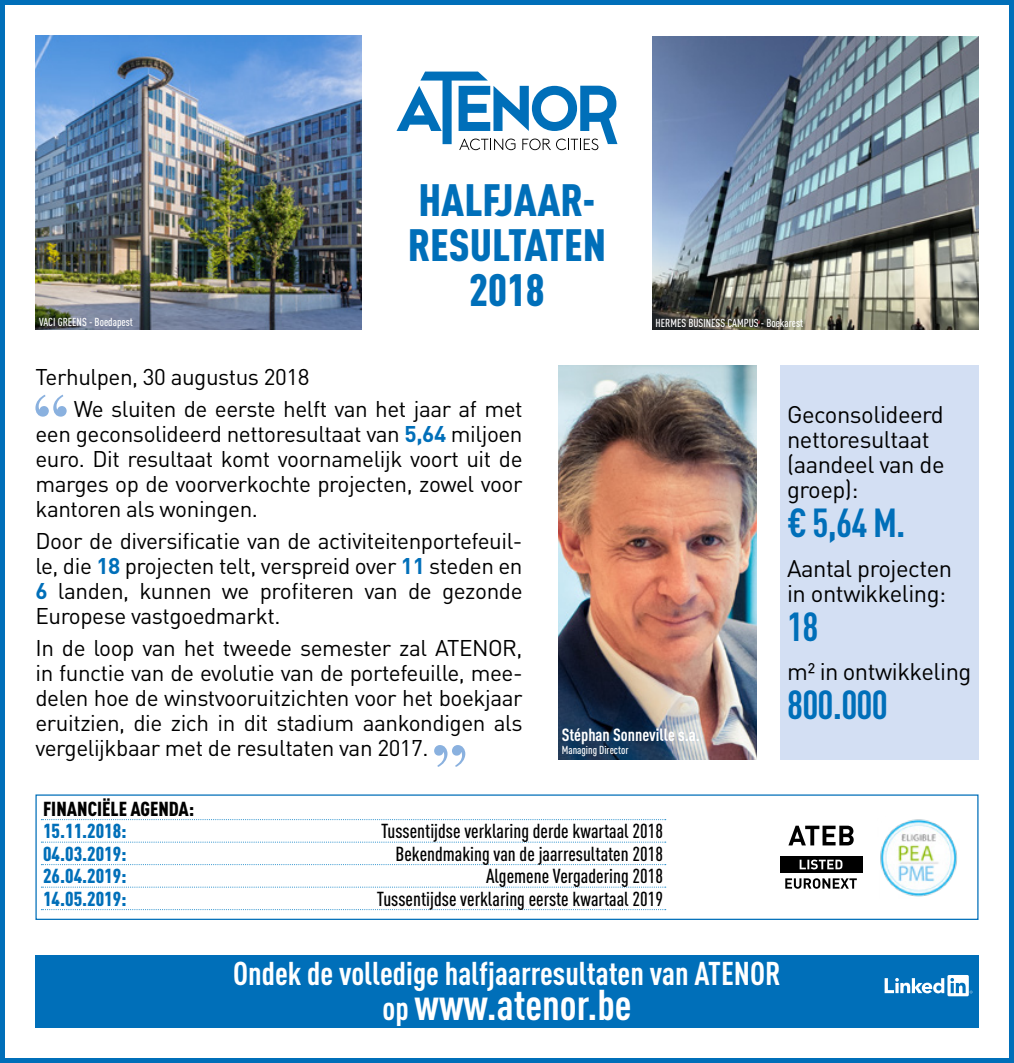
<style>
.page{position:relative;width:1014px;height:1063px;background:#fff}
.page>*{position:absolute;margin:0;border:0;box-sizing:border-box;transform-origin:0 0}
.t1{font:900 condensed 44.75px/45px "DIN Pro";color:#006fb9;text-align:center}
.t2{font:700 condensed 42.5px "DIN Pro";color:#fff}
.t3{font:700 condensed 40px "DIN Pro";letter-spacing:-.02em;color:#006fb9}
.t4{font:700 condensed 32.5px "DIN Pro";color:#fff}
.t5{font:23.75px/25px "DIN Pro";letter-spacing:-.02em;color:#000}
.t6{font:22.5px/25px "DIN Pro";letter-spacing:-.02em;color:#000;text-align:justify}
.t7{font:500 condensed 20px "DIN Pro";color:#000}
.t8{font:900 condensed 20px "DIN Pro";color:#006fb9}
.t9{font:900 condensed 20px "DIN Pro";color:#000}
.t10{font:700 condensed 17.5px "DIN Pro";color:#fff}
.t11{font:500 condensed 11.5px "DIN Pro";color:#fff}
.s1{font-weight:700;color:#006fb9}
.s2{font-size:32.5px}
</style>
<div class="page">
<div style="left:0;top:0;width:1013px;height:1063px;border:5px solid #006fb9"></div>
<svg style="left:396px;top:72px;width:221px;height:78px"></svg>
<div style="left:35px;top:955px;width:943px;height:73px;background:#006fb9"></div>
<svg style="left:884px;top:975px;width:88px;height:21px"></svg>
<img style="left:35px;top:35px;width:326px;height:295px">
<img style="left:652px;top:36px;width:326px;height:294px">
<svg style="left:35px;top:395px;width:32px;height:22px"></svg>
<svg style="left:434px;top:745px;width:31px;height:22px"></svg>
<img style="left:558px;top:365px;width:198px;height:394px">
<div style="left:780px;top:365px;width:198px;height:394px;background:#d3dff3"></div>
<div style="left:35px;top:794px;width:943px;height:126px;border:1px solid #006fb9"></div>
<svg style="left:41px;top:819px;width:624px;height:1px"></svg>
<svg style="left:41px;top:842px;width:624px;height:1px"></svg>
<svg style="left:41px;top:864px;width:624px;height:1px"></svg>
<svg style="left:41px;top:887px;width:624px;height:1px"></svg>
<svg style="left:41px;top:909px;width:624px;height:1px"></svg>
<img style="left:880px;top:819px;width:77px;height:78px">
<svg style="left:788px;top:826px;width:65px;height:19px"></svg>
<div style="left:780px;top:856px;width:82px;height:17px;background:#000"></div>
<svg style="left:799px;top:860px;width:43px;height:9px"></svg>
<svg style="left:785px;top:878px;width:71px;height:11px"></svg>
<h1 class="t1" style="left:408px;top:177px;width:200px">HALFJAAR-<br>RESULTATEN<br>2018</h1>
<p class="t11" style="left:39px;top:315px;width:95px">VACI GREENS - Boedapest</p>
<p class="t11" style="left:655px;top:317px;width:149px">HERMES BUSINESS CAMPUS - Boekarest</p>
<p class="t6" style="left:74px;top:360px;width:450px;line-height:32px;text-indent:-38px">Terhulpen, 30 augustus 2018<br>We sluiten de eerste helft van het jaar af met</p>
<p class="t6" style="left:35px;top:421px;width:488px">een geconsolideerd nettoresultaat van <span class="s1">5,64</span> miljoen euro. Dit resultaat komt voornamelijk voort uit de marges op de voorverkochte projecten, zowel voor kantoren als woningen.</p>
<p class="t6" style="left:35px;top:528px;width:488px">Door de diversificatie van de activiteitenportefeuil&shy;le, die <span class="s1">18</span> projecten telt, verspreid over <span class="s1">11</span> steden en <span class="s1">6</span> landen, kunnen we profiteren van de gezonde Europese vastgoedmarkt.</p>
<p class="t6" style="left:35px;top:635px;width:488px">In de loop van het tweede semester zal ATENOR, in functie van de evolutie van de portefeuille, mee&shy;delen hoe de winstvooruitzichten voor het boekjaar eruitzien, die zich in dit stadium aankondigen als vergelijkbaar met de resultaten van 2017.</p>
<p class="t10" style="left:561px;top:724px;width:140px">Stéphan Sonneville s.a.</p>
<p class="t11" style="left:561px;top:743px;width:68px">Managing Director</p>
<p class="t9" style="left:43px;top:796px;width:153px">FINANCIËLE AGENDA:</p>
<p class="t8" style="left:43px;top:819px;width:85px">15.11.2018:</p>
<p class="t7" style="left:381px;top:817px;width:283px">Tussentijdse verklaring derde kwartaal 2018</p>
<p class="t8" style="left:43px;top:841px;width:85px">04.03.2019:</p>
<p class="t7" style="left:395px;top:839px;width:269px">Bekendmaking van de jaarresultaten 2018</p>
<p class="t8" style="left:43px;top:864px;width:85px">26.04.2019:</p>
<p class="t7" style="left:486px;top:862px;width:178px">Algemene Vergadering 2018</p>
<p class="t8" style="left:43px;top:886px;width:85px">14.05.2019:</p>
<p class="t7" style="left:377px;top:884px;width:287px">Tussentijdse verklaring eerste kwartaal 2019</p>
<p class="t5" style="left:787px;top:402px;width:159px">Geconsolideerd nettoresultaat (aandeel van de groep):</p>
<h3 class="t3" style="left:787px;top:499px;width:120px">€ 5,64 M.</h3>
<p class="t5" style="left:787px;top:555px;width:166px">Aantal projecten in ontwikkeling:</p>
<h3 class="t3" style="left:787px;top:602px;width:33px">18</h3>
<p class="t5" style="left:787px;top:658px;width:186px">m² in ontwikkeling</p>
<h3 class="t3" style="left:787px;top:681px;width:102px">800.000</h3>
<h3 class="t4" style="left:233px;top:954px;width:549px">Ondek de volledige halfjaarresultaten van ATENOR</h3>
<h2 class="t2" style="left:382px;top:980px;width:250px"><span class="s2">op</span> www.atenor.be</h2>
</div>
